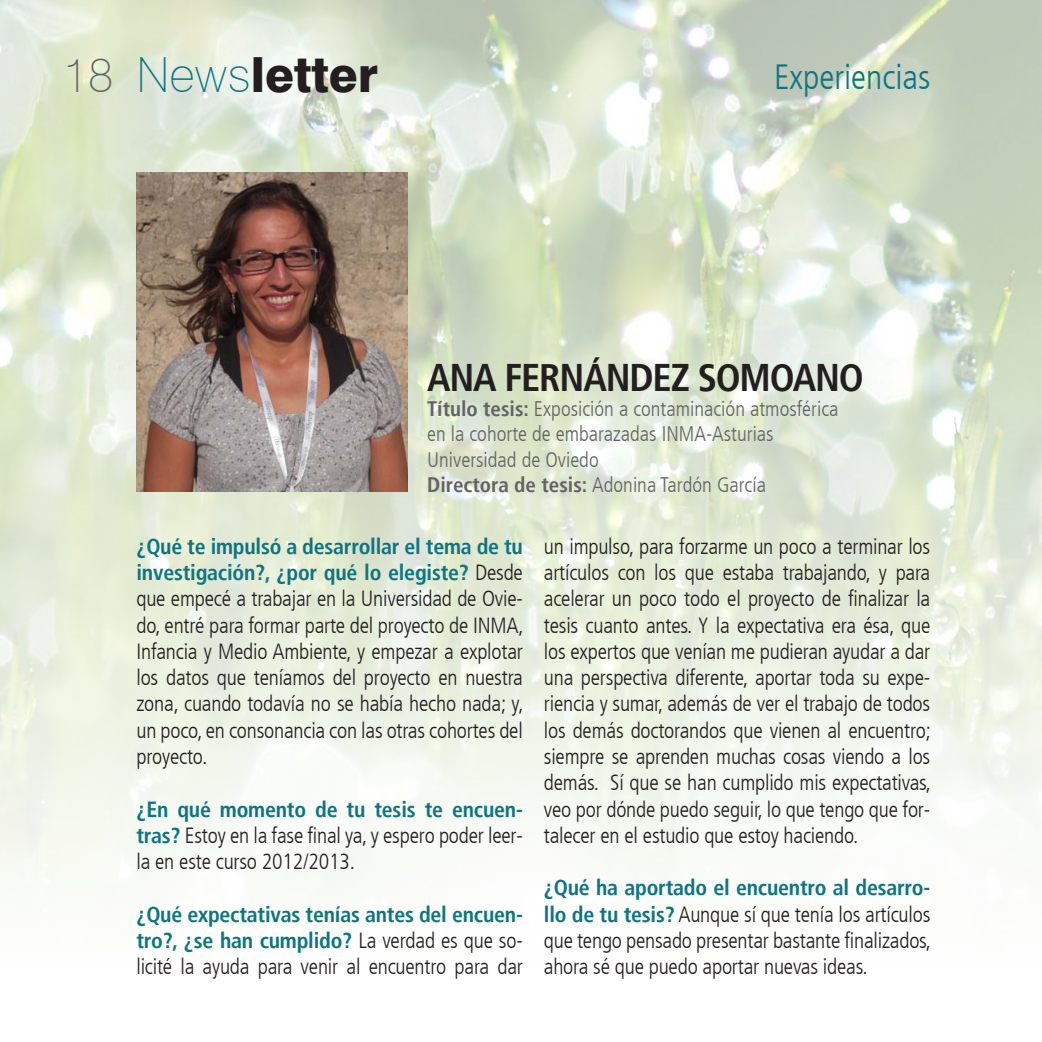
<style>
.page{position:relative;width:1042px;height:1042px;background:#fff}
.page>*{position:absolute;margin:0;border:0;box-sizing:border-box;transform-origin:0 0}
.t1{font:800 48.48px "Swiss 721 BT";color:#231f20}
.t2{font:700 condensed 38.5px "Frutiger LT";letter-spacing:-.03em;color:#231f20}
.t3{font:300 condensed 35px "Frutiger LT";color:#0e7580}
.t4{font:300 condensed 21.88px/26.2px "Frutiger LT";letter-spacing:-.01em;color:#231f20;text-align:justify}
.t5{font:700 condensed 21.88px/26.2px "Frutiger LT";letter-spacing:-.01em;color:#0e7580;text-align:justify}
.t6{font:300 condensed 21px/25.2px "Frutiger LT";color:#636366}
.s1{font-weight:100;color:#636366}
.s2{font-weight:100;color:#0e7580}
.s3{font-weight:700}
.s4{font-weight:700;color:#0e7580}
.s5{font-weight:300;color:#231f20}
</style>
<div class="page">
<img style="left:0;top:0;width:1042px;height:888px">
<img style="left:136px;top:173px;width:271px;height:319px">
<h1 class="t1" style="left:63px;top:45px;width:317px"><span class="s1">18</span> <span class="s2">News</span>letter</h1>
<h3 class="t3" style="left:774px;top:57px;width:158px">Experiencias</h3>
<h2 class="t2" style="left:427px;top:355px;width:438px">Ana Fernández Somoano</h2>
<p class="t6" style="left:427px;top:397px;width:413px"><span class="s3">Título tesis:</span> Exposición a contaminación atmosférica en la cohorte de embarazadas INMA-Asturias Universidad de Oviedo<br><span class="s3">Directora de tesis:</span> Adonina Tardón García</p>
<p class="t4" style="left:136px;top:533px;width:389px"><span class="s4">¿Qué te impulsó a desarrollar el tema de tu investigación?, ¿por qué lo elegiste?</span> Desde que empecé a trabajar en la Universidad de Ovie&shy;do, entré para formar parte del proyecto de INMA, Infancia y Medio Ambiente, y empezar a explotar los datos que teníamos del proyecto en nuestra zona, cuando todavía no se había hecho nada; y, un poco, en consonancia con las otras cohortes del proyecto.</p>
<p class="t4" style="left:136px;top:796px;width:388px"><span class="s4">¿En qué momento de tu tesis te encuen&shy;tras?</span> Estoy en la fase final ya, y espero poder leer&shy;la en este curso 2012/2013.</p>
<p class="t5" style="left:136px;top:901px;width:388px">¿Qué expectativas tenías antes del encuen&shy;tro?, ¿se han cumplido? <span class="s5">La verdad es que so&shy;licité la ayuda para venir al encuentro para dar</span></p>
<p class="t4" style="left:544px;top:533px;width:389px">un impulso, para forzarme un poco a terminar los artículos con los que estaba trabajando, y para acelerar un poco todo el proyecto de finalizar la tesis cuanto antes. Y la expectativa era ésa, que los expertos que venían me pudieran ayudar a dar una perspectiva diferente, aportar toda su expe&shy;riencia y sumar, además de ver el trabajo de todos los demás doctorandos que vienen al encuentro; siempre se aprenden muchas cosas viendo a los demás. Sí que se han cumplido mis expectativas, veo por dónde puedo seguir, lo que tengo que for&shy;talecer en el estudio que estoy haciendo.</p>
<p class="t4" style="left:544px;top:875px;width:389px"><span class="s4">¿Qué ha aportado el encuentro al desarro&shy;llo de tu tesis?</span> Aunque sí que tenía los artículos que tengo pensado presentar bastante finalizados, ahora sé que puedo aportar nuevas ideas.</p>
</div>
